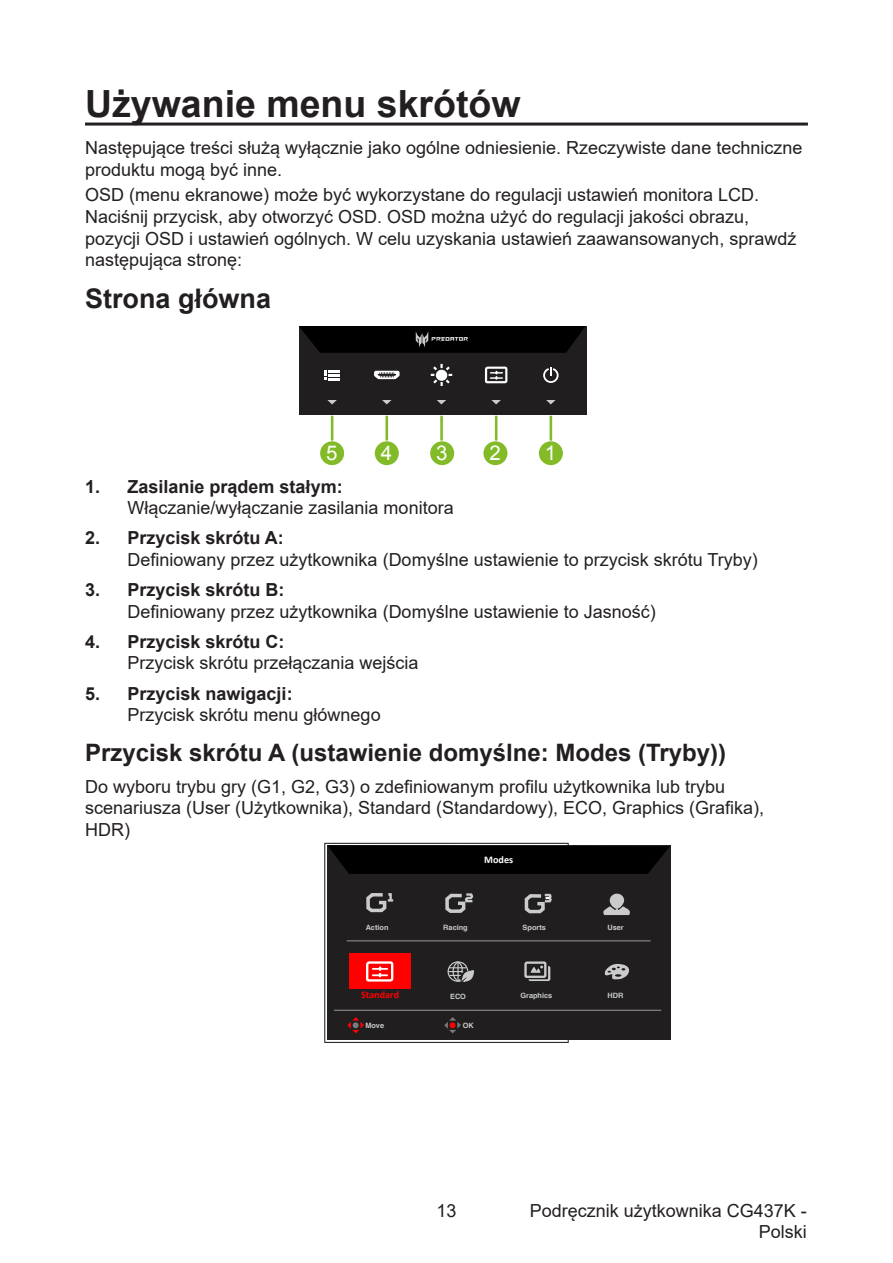
<style>
.page{position:relative;width:893px;height:1263px;background:#fff}
.page>*{position:absolute;margin:0;border:0;box-sizing:border-box;transform-origin:0 0}
.Heading_1{font:700 37.5px "Arial";color:#231f20}
.Heading_2{font:700 27px "Arial";color:#231f20}
.Heading_3{font:700 24px "Arial";color:#231f20}
.t1{font:20.25px "Arial";color:#fff}
._10_left_body{font:18px/21.6px "Arial";color:#231f20}
.note_body{font:18px/21.6px "Arial";color:#231f20}
.t2{font:700 10.05px "Calibri";color:#f00}
.t3{font:700 10.05px "Calibri";color:#fff}
.t4{font:7.35px "JQ Zong Yi FT";color:#cbcbcb}
.s1{font-weight:700}
</style>
<div class="page">
<hr style="left:85px;top:123px;width:723px;height:3px;background:#231f20">
<div style="left:299px;top:326px;width:287px;height:88px;background:#201e1f"></div>
<svg style="left:431px;top:364px;width:21px;height:22px"></svg>
<svg style="left:374px;top:371px;width:26px;height:8px"></svg>
<svg style="left:325px;top:370px;width:15px;height:10px"></svg>
<svg style="left:484px;top:366px;width:24px;height:18px"></svg>
<hr style="left:495px;top:417px;width:2px;height:23px;background:#82bb27">
<hr style="left:550px;top:417px;width:2px;height:23px;background:#82bb27">
<hr style="left:440px;top:417px;width:3px;height:23px;background:#82bb27">
<hr style="left:385px;top:417px;width:3px;height:23px;background:#82bb27">
<hr style="left:331px;top:417px;width:2px;height:23px;background:#82bb27">
<div style="left:320px;top:441px;width:24px;height:24px;background:#82bb27;border-radius:50%"></div>
<div style="left:375px;top:441px;width:24px;height:24px;background:#82bb27;border-radius:50%"></div>
<div style="left:430px;top:441px;width:24px;height:24px;background:#82bb27;border-radius:50%"></div>
<div style="left:483px;top:441px;width:24px;height:24px;background:#82bb27;border-radius:50%"></div>
<div style="left:539px;top:441px;width:24px;height:24px;background:#82bb27;border-radius:50%"></div>
<svg style="left:327px;top:400px;width:10px;height:4px"></svg>
<svg style="left:382px;top:400px;width:9px;height:4px"></svg>
<svg style="left:437px;top:400px;width:9px;height:4px"></svg>
<svg style="left:491px;top:400px;width:10px;height:4px"></svg>
<svg style="left:546px;top:400px;width:10px;height:4px"></svg>
<svg style="left:543px;top:367px;width:16px;height:16px"></svg>
<svg style="left:299px;top:326px;width:286px;height:27px;background:#070606"></svg>
<hr style="left:324px;top:843px;width:245px;height:1px;background:#231f20">
<hr style="left:324px;top:844px;width:1px;height:198px;background:#231f20">
<hr style="left:568px;top:844px;width:1px;height:198px;background:#231f20">
<hr style="left:324px;top:1042px;width:245px;height:1px;background:#231f20">
<div style="left:327px;top:845px;width:344px;height:195px;background:#201e1f"></div>
<svg style="left:328px;top:845px;width:342px;height:29px;background:#030202"></svg>
<div style="left:349px;top:953px;width:61px;height:36px;background:#f00"></div>
<svg style="left:366px;top:893px;width:27px;height:20px"></svg>
<svg style="left:445px;top:893px;width:29px;height:20px"></svg>
<svg style="left:524px;top:893px;width:28px;height:21px"></svg>
<svg style="left:603px;top:893px;width:27px;height:22px"></svg>
<svg style="left:366px;top:961px;width:28px;height:21px"></svg>
<svg style="left:447px;top:961px;width:27px;height:21px"></svg>
<svg style="left:524px;top:961px;width:26px;height:20px"></svg>
<hr style="left:334px;top:1010px;width:327px;height:1px;background:#898989">
<hr style="left:347px;top:940px;width:304px;height:1px;background:#898989">
<svg style="left:347px;top:1017px;width:17px;height:16px"></svg>
<svg style="left:444px;top:1017px;width:17px;height:16px"></svg>
<svg style="left:604px;top:964px;width:26px;height:16px"></svg>
<p class="Heading_1" style="left:85px;top:78px;width:437px">Używanie menu skrótów</p>
<p class="note_body" style="left:85px;top:137px;width:719px">Następujące treści służą wyłącznie jako ogólne odniesienie. Rzeczywiste dane techniczne produktu mogą być inne.</p>
<p class="_10_left_body" style="left:85px;top:184px;width:713px">OSD (menu ekranowe) może być wykorzystane do regulacji ustawień monitora LCD.<br>Naciśnij przycisk, aby otworzyć OSD. OSD można użyć do regulacji jakości obrazu, pozycji OSD i ustawień ogólnych. W celu uzyskania ustawień zaawansowanych, sprawdź następująca stronę:</p>
<p class="Heading_2" style="left:85px;top:280px;width:188px">Strona główna</p>
<p class="t1" style="left:326px;top:439px;width:13px">5</p>
<p class="t1" style="left:381px;top:439px;width:13px">4</p>
<p class="t1" style="left:436px;top:439px;width:13px">3</p>
<p class="t1" style="left:490px;top:439px;width:13px">2</p>
<p class="t1" style="left:545px;top:439px;width:13px">1</p>
<p class="_10_left_body" style="left:128px;top:475px;width:328px;text-indent:-43px"><span class="s1">1. Zasilanie prądem stałym:<br></span>Włączanie/wyłączanie zasilania monitora</p>
<p class="_10_left_body" style="left:128px;top:527px;width:632px;text-indent:-43px"><span class="s1">2. Przycisk skrótu A:<br></span>Definiowany przez użytkownika (Domyślne ustawienie to przycisk skrótu Tryby)</p>
<p class="_10_left_body" style="left:128px;top:579px;width:530px;text-indent:-43px"><span class="s1">3. Przycisk skrótu B:<br></span>Definiowany przez użytkownika (Domyślne ustawienie to Jasność)</p>
<p class="_10_left_body" style="left:128px;top:630px;width:293px;text-indent:-43px"><span class="s1">4. Przycisk skrótu C:<br></span>Przycisk skrótu przełączania wejścia</p>
<p class="_10_left_body" style="left:128px;top:682px;width:255px;text-indent:-43px"><span class="s1">5. Przycisk nawigacji:<br></span>Przycisk skrótu menu głównego</p>
<p class="Heading_3" style="left:85px;top:735px;width:643px">Przycisk skrótu A (ustawienie domyślne: Modes (Tryby))</p>
<p class="_10_left_body" style="left:85px;top:775px;width:681px">Do wyboru trybu gry (G1, G2, G3) o zdefiniowanym profilu użytkownika lub trybu scenariusza (User (Użytkownika), Standard (Standardowy), ECO, Graphics (Grafika),<br>HDR)</p>
<p class="t3" style="left:484px;top:853px;width:31px">Modes</p>
<p class="t4" style="left:366px;top:923px;width:24px">Action</p>
<p class="t4" style="left:443px;top:924px;width:26px">Racing</p>
<p class="t4" style="left:523px;top:924px;width:25px">Sports</p>
<p class="t4" style="left:607px;top:924px;width:18px">User</p>
<p class="t2" style="left:361px;top:989px;width:40px">Standard</p>
<p class="t4" style="left:450px;top:992px;width:17px">ECO</p>
<p class="t4" style="left:520px;top:992px;width:33px">Graphics</p>
<p class="t4" style="left:607px;top:992px;width:17px">HDR</p>
<p class="t4" style="left:365px;top:1021px;width:20px">Move</p>
<p class="t4" style="left:463px;top:1022px;width:13px">OK</p>
<p class="_10_left_body" style="left:436px;top:1199px;width:22px">13</p>
<p class="_10_left_body" style="left:530px;top:1199px;width:279px;text-align:right">Podręcznik użytkownika CG437K -<br>Polski</p>
</div>
